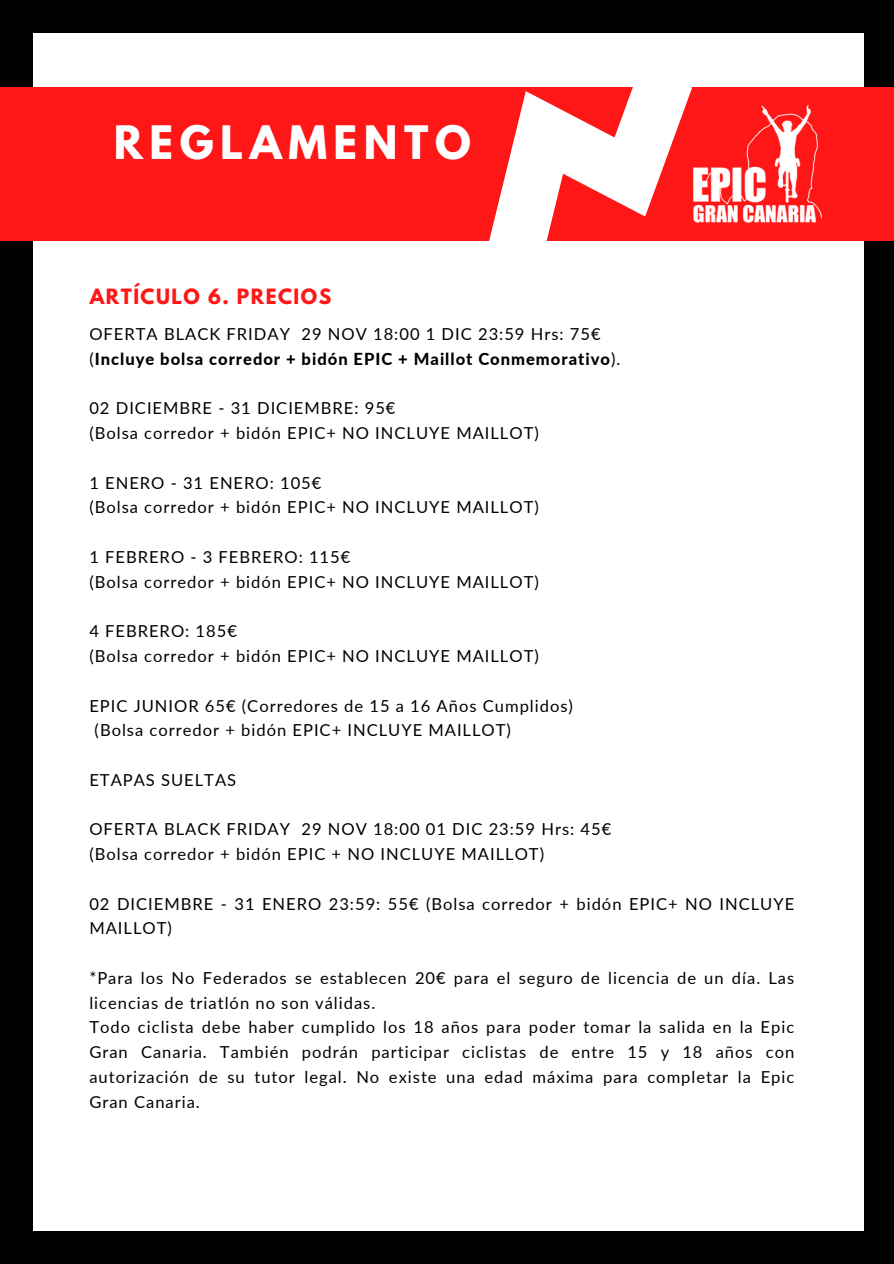
<style>
.page{position:relative;width:894px;height:1264px;background:#fff}
.page>*{position:absolute;margin:0;border:0;box-sizing:border-box;transform-origin:0 0}
.t1{font:700 40.8px "League Spartan";letter-spacing:.16em;color:#fff}
.t2{font:700 18.6px "League Spartan";letter-spacing:.08em;color:#ff1616}
.t3{font:16.5px/24.8px "Lato";letter-spacing:.06em;color:#000}
.t4{font:800 16.5px "Lato";letter-spacing:.06em;color:#000}
.s1{font-weight:400}
</style>
<div class="page">
<div style="left:0;top:0;width:893px;height:1263px;background:#000"></div>
<div style="left:34px;top:33px;width:829px;height:1197px;background:#fff"></div>
<div style="left:0;top:87px;width:893px;height:153px;background:#ff1616"></div>
<img style="left:693px;top:105px;width:128px;height:117px">
<svg style="left:487px;top:87px;width:205px;height:154px"></svg>
<p class="t1" style="left:114px;top:122px;width:358px">REGLAMENTO</p>
<p class="t2" style="left:90px;top:288px;width:243px">ARTÍCULO 6. PRECIOS</p>
<p class="t3" style="left:89px;top:321px;width:512px">OFERTA BLACK FRIDAY 29 NOV 18:00 1 DIC 23:59 Hrs: 75€</p>
<h2 class="t4" style="left:89px;top:348px;width:532px"><span class="s1">(</span>Incluye bolsa corredor + bidón EPIC + Maillot Conmemorativo<span class="s1">).</span></h2>
<p class="t3" style="left:89px;top:395px;width:307px">02 DICIEMBRE - 31 DICIEMBRE: 95€</p>
<p class="t3" style="left:89px;top:420px;width:451px">(Bolsa corredor + bidón EPIC+ NO INCLUYE MAILLOT)</p>
<p class="t3" style="left:89px;top:470px;width:233px">1 ENERO - 31 ENERO: 105€</p>
<p class="t3" style="left:89px;top:494px;width:451px">(Bolsa corredor + bidón EPIC+ NO INCLUYE MAILLOT)</p>
<p class="t3" style="left:89px;top:544px;width:262px">1 FEBRERO - 3 FEBRERO: 115€</p>
<p class="t3" style="left:89px;top:569px;width:451px">(Bolsa corredor + bidón EPIC+ NO INCLUYE MAILLOT)</p>
<p class="t3" style="left:89px;top:618px;width:149px">4 FEBRERO: 185€</p>
<p class="t3" style="left:89px;top:643px;width:451px">(Bolsa corredor + bidón EPIC+ NO INCLUYE MAILLOT)</p>
<p class="t3" style="left:89px;top:692px;width:485px">EPIC JUNIOR 65€ (Corredores de 15 a 16 Años Cumplidos)</p>
<p class="t3" style="left:95px;top:717px;width:418px">(Bolsa corredor + bidón EPIC+ INCLUYE MAILLOT)</p>
<p class="t3" style="left:89px;top:767px;width:148px">ETAPAS SUELTAS</p>
<p class="t3" style="left:89px;top:816px;width:523px">OFERTA BLACK FRIDAY 29 NOV 18:00 01 DIC 23:59 Hrs: 45€</p>
<h3 class="t3" style="left:89px;top:841px;width:456px">(Bolsa corredor + bidón EPIC + NO INCLUYE MAILLOT)</h3>
<p class="t3" style="left:89px;top:890px;width:706px">02 DICIEMBRE - 31 ENERO 23:59: 55€ (Bolsa corredor + bidón EPIC+ NO INCLUYE<br>MAILLOT)</p>
<p class="t3" style="left:89px;top:965px;width:706px">*Para los No Federados se establecen 20€ para el seguro de licencia de un día. Las licencias de triatlón no son válidas.</p>
<p class="t3" style="left:89px;top:1014px;width:706px;text-align:justify">Todo ciclista debe haber cumplido los 18 años para poder tomar la salida en la Epic Gran Canaria. También podrán participar ciclistas de entre 15 y 18 años con autorización de su tutor legal. No existe una edad máxima para completar la Epic Gran Canaria.</p>
</div>
